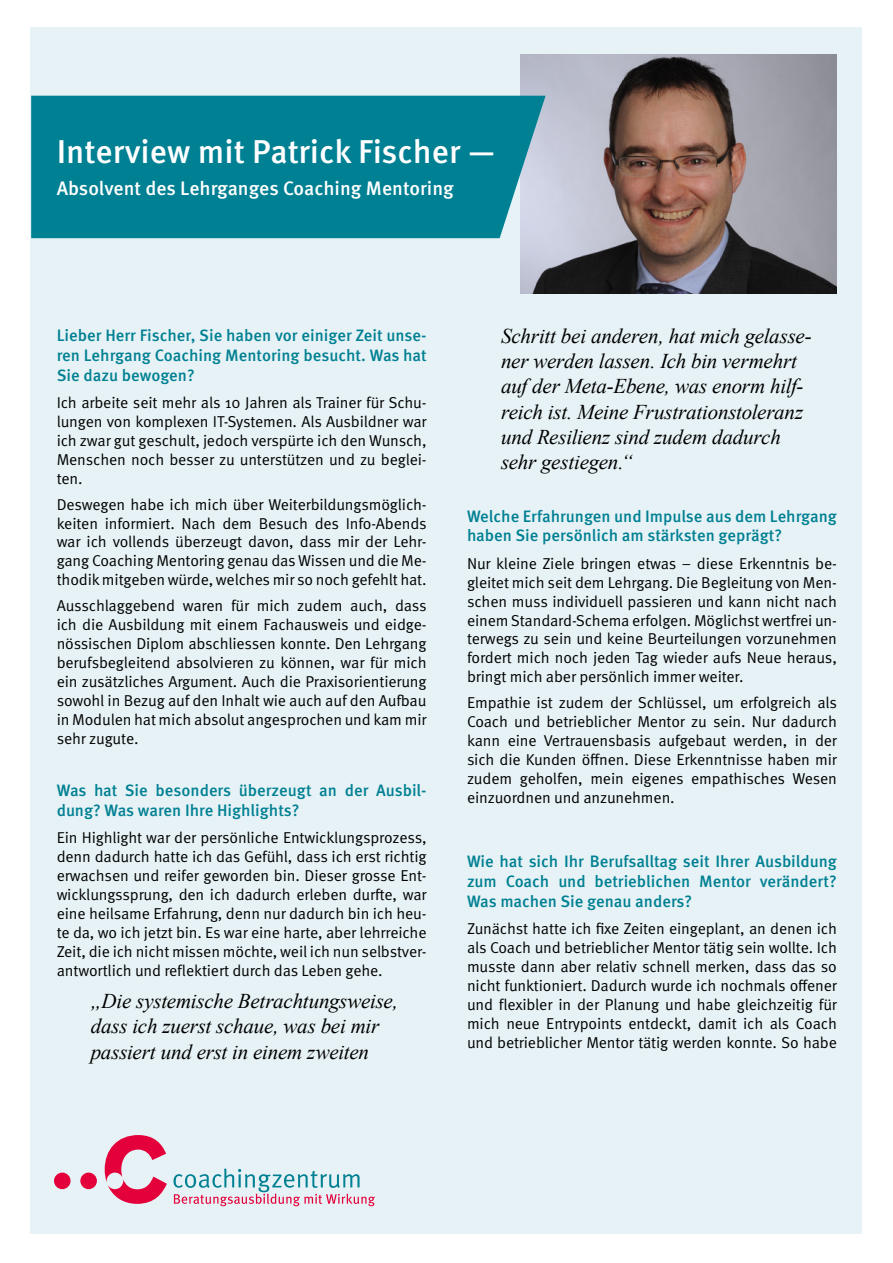
<style>
.page{position:relative;width:893px;height:1263px;background:#fff}
.page>*{position:absolute;margin:0;border:0;box-sizing:border-box;transform-origin:0 0}
.t1{font:500 33px "Meta OT";color:#fff}
.t2{font:italic 21px/25.2px "Times New Roman";letter-spacing:-.01em;color:#000}
.t3{font:500 19.5px "Meta OT";color:#fff}
.t4{font:500 16.5px/19.8px "Meta OT";color:#008093;text-align:justify}
.t5{font:15.75px/18.9px "Meta OT Norm";letter-spacing:-.01em;color:#000;text-align:justify}
</style>
<div class="page">
<div style="left:31px;top:28px;width:831px;height:1206px;background:#e6f2f5"></div>
<div style="left:54px;top:1172px;width:17px;height:17px;background:#e4003a;border-radius:50%"></div>
<svg style="left:105px;top:1135px;width:62px;height:69px"></svg>
<div style="left:80px;top:1172px;width:17px;height:17px;background:#e4003a;border-radius:50%"></div>
<svg style="left:173px;top:1168px;width:202px;height:38px"></svg>
<img style="left:520px;top:54px;width:317px;height:240px">
<div style="left:31px;top:96px;width:515px;height:142px;background:#008093"></div>
<h1 class="t1" style="left:57px;top:132px;width:440px">Interview mit Patrick Fischer —</h1>
<p class="t3" style="left:57px;top:176px;width:399px">Absolvent des Lehrganges Coaching Mentoring</p>
<p class="t4" style="left:57px;top:326px;width:372px">Lieber Herr Fischer, Sie haben vor einiger Zeit unse&shy;ren Lehrgang Coaching Mentoring besucht. Was hat Sie dazu bewogen?</p>
<p class="t5" style="left:57px;top:393px;width:371px">Ich arbeite seit mehr als 10 Jahren als Trainer für Schu&shy;lungen von komplexen IT-Systemen. Als Ausbildner war ich zwar gut geschult, jedoch verspürte ich den Wunsch, Menschen noch besser zu unterstützen und zu beglei&shy;ten.</p>
<p class="t5" style="left:57px;top:495px;width:372px">Deswegen habe ich mich über Weiterbildungsmöglich&shy;keiten informiert. Nach dem Besuch des Info-Abends war ich vollends überzeugt davon, dass mir der Lehr&shy;gang Coaching Mentoring genau das Wissen und die Me&shy;thodik mitgeben würde, welches mir so noch gefehlt hat.</p>
<p class="t5" style="left:57px;top:597px;width:372px">Ausschlaggebend waren für mich zudem auch, dass ich die Ausbildung mit einem Fachausweis und eidge&shy;nössischen Diplom abschliessen konnte. Den Lehrgang berufsbegleitend absolvieren zu können, war für mich ein zusätzliches Argument. Auch die Praxisorientierung sowohl in Bezug auf den Inhalt wie auch auf den Aufbau in Modulen hat mich absolut angesprochen und kam mir sehr zugute.</p>
<p class="t4" style="left:57px;top:781px;width:371px">Was hat Sie besonders überzeugt an der Ausbil&shy;dung? Was waren Ihre Highlights?</p>
<p class="t5" style="left:57px;top:829px;width:371px">Ein Highlight war der persönliche Entwicklungsprozess, denn dadurch hatte ich das Gefühl, dass ich erst richtig erwachsen und reifer geworden bin. Dieser grosse Ent&shy;wicklungssprung, den ich dadurch erleben durfte, war eine heilsame Erfahrung, denn nur dadurch bin ich heu&shy;te da, wo ich jetzt bin. Es war eine harte, aber lehrreiche Zeit, die ich nicht missen möchte, weil ich nun selbstver&shy;antwortlich und reflektiert durch das Leben gehe.</p>
<h2 class="t2" style="left:91px;top:988px;width:309px">„Die systemische Betrachtungsweise, dass ich zuerst schaue, was bei mir passiert und erst in einem zweiten</h2>
<h2 class="t2" style="left:501px;top:323px;width:312px">Schritt bei anderen, hat mich gelasse&shy;ner werden lassen. Ich bin vermehrt auf der Meta-Ebene, was enorm hilf&shy;reich ist. Meine Frustrationstoleranz und Resilienz sind zudem dadurch sehr gestiegen.“</h2>
<p class="t4" style="left:467px;top:506px;width:371px">Welche Erfahrungen und Impulse aus dem Lehrgang haben Sie persönlich am stärksten geprägt?</p>
<p class="t5" style="left:467px;top:554px;width:371px">Nur kleine Ziele bringen etwas – diese Erkenntnis be&shy;gleitet mich seit dem Lehrgang. Die Begleitung von Men&shy;schen muss individuell passieren und kann nicht nach einem Standard-Schema erfolgen. Möglichst wertfrei un&shy;terwegs zu sein und keine Beurteilungen vorzunehmen fordert mich noch jeden Tag wieder aufs Neue heraus, bringt mich aber persönlich immer weiter.</p>
<p class="t5" style="left:467px;top:694px;width:372px">Empathie ist zudem der Schlüssel, um erfolgreich als Coach und betrieblicher Mentor zu sein. Nur dadurch kann eine Vertrauensbasis aufgebaut werden, in der sich die Kunden öffnen. Diese Erkenntnisse haben mir zudem geholfen, mein eigenes empathisches Wesen einzuordnen und anzunehmen.</p>
<p class="t4" style="left:467px;top:852px;width:371px">Wie hat sich Ihr Berufsalltag seit Ihrer Ausbildung zum Coach und betrieblichen Mentor verändert?<br>Was machen Sie genau anders?</p>
<p class="t5" style="left:467px;top:919px;width:371px">Zunächst hatte ich fixe Zeiten eingeplant, an denen ich als Coach und betrieblicher Mentor tätig sein wollte. Ich musste dann aber relativ schnell merken, dass das so nicht funktioniert. Dadurch wurde ich nochmals offener und flexibler in der Planung und habe gleichzeitig für mich neue Entrypoints entdeckt, damit ich als Coach und betrieblicher Mentor tätig werden konnte. So habe</p>
</div>
